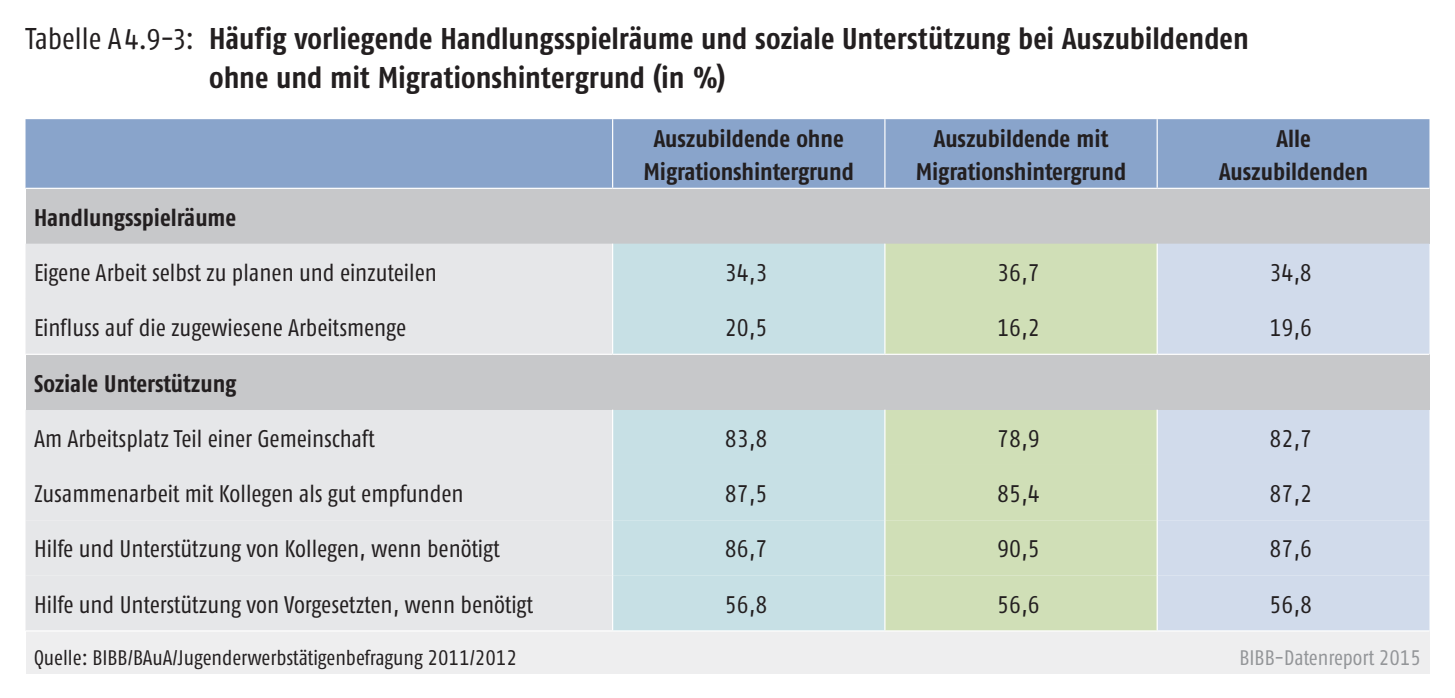
<style>
.page{position:relative;width:1455px;height:698px;background:#fff}
.page>*{position:absolute;margin:0;border:0;box-sizing:border-box;transform-origin:0 0}
.t1{font:700 condensed 30px/39px "Fago Pro";color:#231f20}
.t2{font:condensed 24px "Fago Pro";color:#231f20}
.t3{font:700 condensed 24px/33px "Fago Pro";letter-spacing:-.005em;color:#231f20;text-align:center}
.t4{font:condensed 21px "Fago Pro";color:#231f20}
.t5{font:condensed 21px "Fago Pro";color:#939598}
.s1{font-weight:400}
</style>
<div class="page">
<div style="left:26px;top:119px;width:1403px;height:69px;background:#89a4cb"></div>
<div style="left:26px;top:188px;width:1403px;height:55px;background:#c7c8ca"></div>
<div style="left:26px;top:243px;width:586px;height:387px;background:#e6e7e9"></div>
<div style="left:613px;top:243px;width:271px;height:387px;background:#c7e0e5"></div>
<div style="left:885px;top:243px;width:271px;height:387px;background:#d0dfb7"></div>
<div style="left:1157px;top:243px;width:272px;height:387px;background:#d1dbeb"></div>
<div style="left:26px;top:299px;width:586px;height:276px;background:#e6e7e9"></div>
<div style="left:613px;top:299px;width:271px;height:276px;background:#c7e0e5"></div>
<div style="left:885px;top:299px;width:271px;height:276px;background:#d0dfb7"></div>
<div style="left:1157px;top:299px;width:272px;height:276px;background:#d1dbeb"></div>
<div style="left:26px;top:354px;width:1403px;height:55px;background:#c7c8ca"></div>
<div style="left:26px;top:630px;width:1403px;height:43px;background:#eeeeef"></div>
<hr style="left:612px;top:119px;width:1px;height:69px;background:#fff">
<hr style="left:884px;top:119px;width:1px;height:69px;background:#fff">
<hr style="left:1156px;top:119px;width:1px;height:69px;background:#fff">
<hr style="left:26px;top:630px;width:586px;height:1px;background:#fff">
<hr style="left:612px;top:630px;width:272px;height:1px;background:#fff">
<hr style="left:884px;top:630px;width:273px;height:1px;background:#fff">
<hr style="left:1157px;top:630px;width:272px;height:1px;background:#fff">
<hr style="left:26px;top:188px;width:586px;height:1px;background:#fff">
<hr style="left:612px;top:188px;width:272px;height:1px;background:#fff">
<hr style="left:884px;top:188px;width:273px;height:1px;background:#fff">
<hr style="left:1157px;top:188px;width:272px;height:1px;background:#fff">
<hr style="left:26px;top:353px;width:586px;height:2px;background:#fff">
<hr style="left:612px;top:353px;width:272px;height:2px;background:#fff">
<hr style="left:884px;top:353px;width:273px;height:2px;background:#fff">
<hr style="left:1157px;top:353px;width:272px;height:2px;background:#fff">
<p class="t1" style="left:209px;top:19px;width:1041px;text-indent:-184px"><span class="s1">Tabelle A 4.9-3:</span> Häufig vorliegende Handlungsspielräume und soziale Unterstützung bei Auszubildenden ohne und mit Migrationshintergrund (in %)</p>
<p class="t3" style="left:643px;top:122px;width:212px">Auszubildende ohne<br>Migrationshintergrund</p>
<p class="t3" style="left:915px;top:122px;width:212px">Auszubildende mit<br>Migrationshintergrund</p>
<p class="t3" style="left:1218px;top:122px;width:150px">Alle<br>Auszubildenden</p>
<p class="t3" style="left:34px;top:200px;width:204px">Handlungsspielräume</p>
<p class="t2" style="left:34px;top:258px;width:404px">Eigene Arbeit selbst zu planen und einzuteilen</p>
<p class="t2" style="left:724px;top:258px;width:44px">34,3</p>
<p class="t2" style="left:996px;top:258px;width:44px">36,7</p>
<p class="t2" style="left:1269px;top:258px;width:44px">34,8</p>
<p class="t2" style="left:34px;top:313px;width:373px">Einfluss auf die zugewiesene Arbeitsmenge</p>
<p class="t2" style="left:724px;top:313px;width:44px">20,5</p>
<p class="t2" style="left:997px;top:313px;width:44px">16,2</p>
<p class="t2" style="left:1269px;top:313px;width:44px">19,6</p>
<p class="t3" style="left:34px;top:366px;width:204px">Soziale Unterstützung</p>
<p class="t2" style="left:34px;top:424px;width:342px">Am Arbeitsplatz Teil einer Gemeinschaft</p>
<p class="t2" style="left:724px;top:424px;width:44px">83,8</p>
<p class="t2" style="left:997px;top:424px;width:44px">78,9</p>
<p class="t2" style="left:1269px;top:424px;width:44px">82,7</p>
<p class="t2" style="left:34px;top:479px;width:431px">Zusammenarbeit mit Kollegen als gut empfunden</p>
<p class="t2" style="left:724px;top:479px;width:44px">87,5</p>
<p class="t2" style="left:997px;top:479px;width:44px">85,4</p>
<p class="t2" style="left:1269px;top:479px;width:44px">87,2</p>
<p class="t2" style="left:34px;top:534px;width:467px">Hilfe und Unterstützung von Kollegen, wenn benötigt</p>
<p class="t2" style="left:724px;top:534px;width:44px">86,7</p>
<p class="t2" style="left:997px;top:534px;width:44px">90,5</p>
<p class="t2" style="left:1269px;top:534px;width:44px">87,6</p>
<p class="t2" style="left:34px;top:589px;width:501px">Hilfe und Unterstützung von Vorgesetzten, wenn benötigt</p>
<p class="t2" style="left:724px;top:589px;width:44px">56,8</p>
<p class="t2" style="left:997px;top:589px;width:44px">56,6</p>
<p class="t2" style="left:1269px;top:589px;width:44px">56,8</p>
<p class="t4" style="left:34px;top:644px;width:484px">Quelle: BIBB/BAuA/Jugenderwerbstätigenbefragung 2011/2012</p>
<p class="t5" style="left:1239px;top:644px;width:183px">BIBB-Datenreport 2015</p>
</div>
